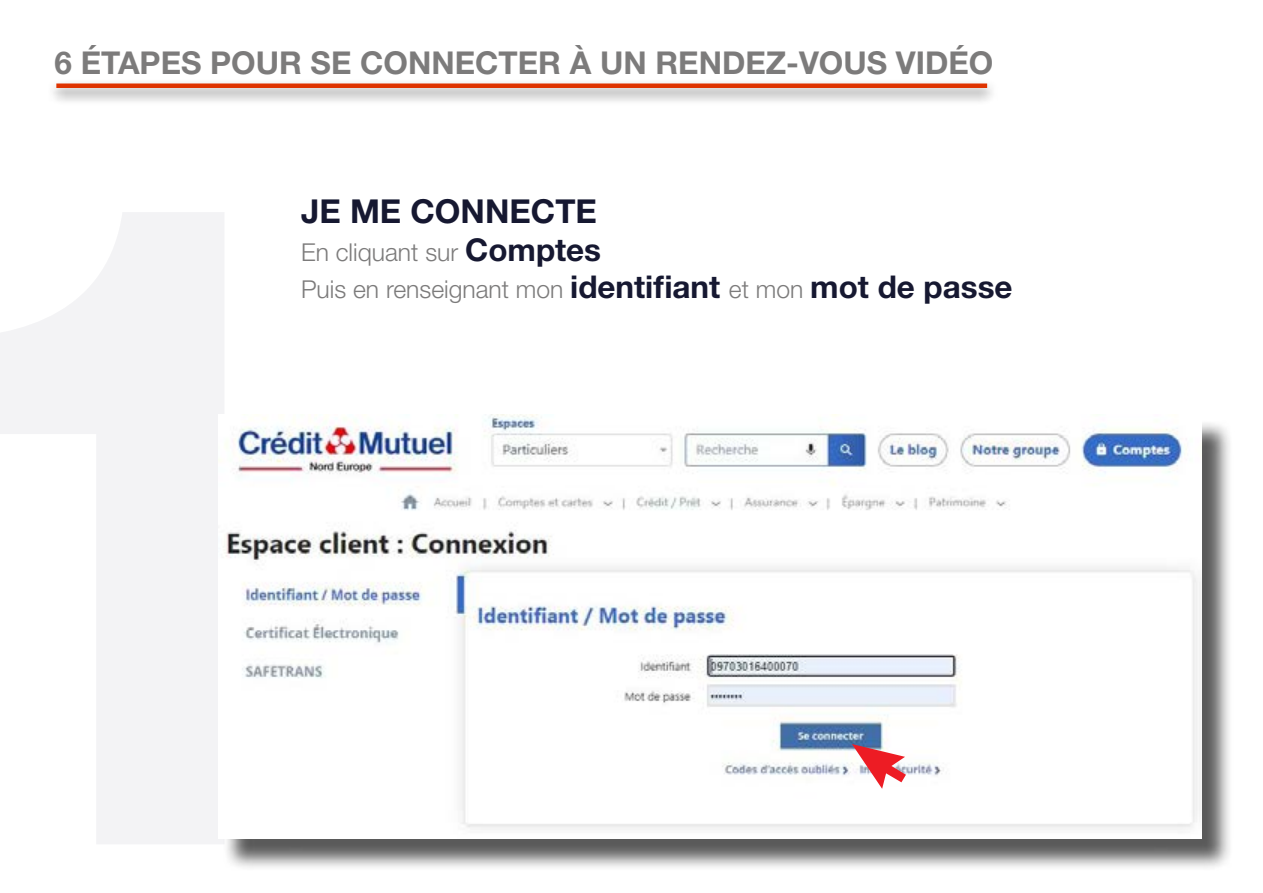
<style>
.page{position:relative;width:1263px;height:893px;background:#fff}
.page>*{position:absolute;margin:0;border:0;box-sizing:border-box;transform-origin:0 0}
.t1{font:700 33px "Helvetica Neue LT Std";color:#161831}
.t2{font:700 31.5px "Helvetica Neue LT Std";color:#7c7b7b}
.t3{font:300 24.6px/37.7px "Helvetica Neue LT Std";color:#7c7b7b}
.s1{font-weight:700;font-size:31.35px;color:#161831}
</style>
<div class="page">
<div style="left:223px;top:420px;width:1011px;height:451px;background:#000;opacity:.65"></div>
<img style="left:218px;top:415px;width:983px;height:424px">
<div style="left:46px;top:79px;width:953px;height:27px;background:#000;opacity:.55"></div>
<div style="left:56px;top:83px;width:931px;height:5px;background:#df3300"></div>
<svg style="left:852px;top:744px;width:54px;height:45px"></svg>
<p class="t2" style="left:54px;top:44px;width:940px">6 ÉTAPES POUR SE CONNECTER À UN RENDEZ-VOUS VIDÉO</p>
<h1 class="t1" style="left:301px;top:191px;width:297px">JE ME CONNECTE</h1>
<p class="t3" style="left:301px;top:232px;width:713px">En cliquant sur <span class="s1">Comptes<br></span>Puis en renseignant mon <span class="s1">identifiant</span> et mon <span class="s1">mot de passe</span></p>
</div>
